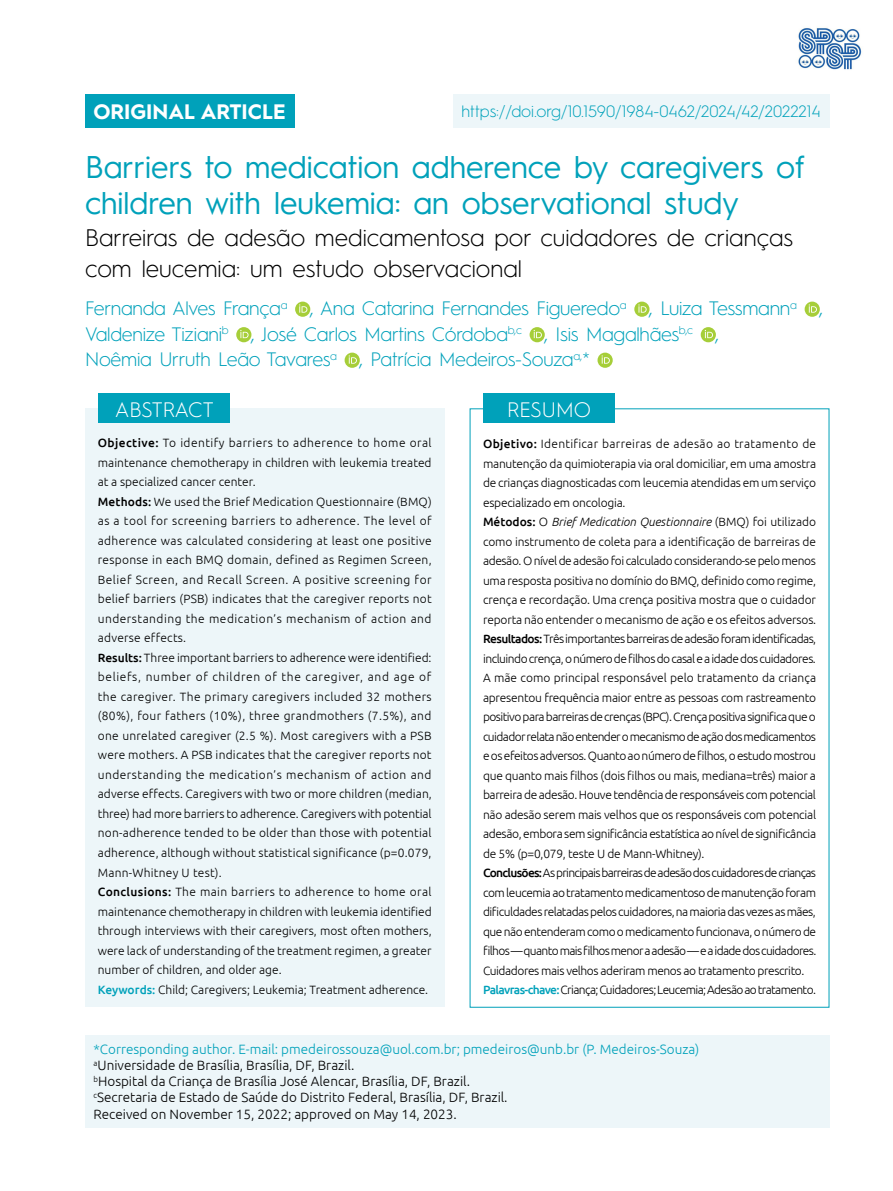
<style>
.page{position:relative;width:893px;height:1191px;background:#fff}
.page>*{position:absolute;margin:0;border:0;box-sizing:border-box;transform-origin:0 0}
.t1{font:31.5px/36px "Hurme Geometric Sans 1";color:#00a1ba}
.t2{font:300 24px/31.5px "Hurme Geometric Sans 1";color:#000}
.t3{font:700 21px "Hurme Geometric Sans 1";color:#fff}
.t4{font:300 21px "Hurme Geometric Sans 1";letter-spacing:-.005em;color:#fff}
.t5{font:300 19.5px/25.5px "Hurme Geometric Sans 1";letter-spacing:-.015em;color:#00a1ba}
.t6{font:300 16.5px "Hurme Geometric Sans 1";color:#00a1ba}
.t7{font:300 13.5px/16.2px "Ubuntu";color:#000}
.t8{font:300 12px/19.5px "Ubuntu";letter-spacing:-.03em;color:#000}
.t9{font:300 12px/19.5px "Ubuntu";letter-spacing:.02em;color:#000}
.s1{font-weight:500}
.s2{font-weight:500;color:#00a1ba}
.s3{font-style:italic}
.s4{color:#00a1ba}
</style>
<div class="page">
<div style="left:85px;top:408px;width:359px;height:598px;background:#edf6f9"></div>
<div style="left:98px;top:394px;width:132px;height:29px;background:#00a1ba"></div>
<div style="left:483px;top:394px;width:132px;height:29px;background:#00a1ba"></div>
<div style="left:85px;top:1034px;width:744px;height:93px;background:#edf6f9"></div>
<svg style="left:295px;top:301px;width:15px;height:16px"></svg>
<svg style="left:299px;top:304px;width:8px;height:9px"></svg>
<svg style="left:634px;top:301px;width:15px;height:16px"></svg>
<svg style="left:638px;top:304px;width:9px;height:9px"></svg>
<svg style="left:805px;top:301px;width:15px;height:16px"></svg>
<svg style="left:809px;top:304px;width:8px;height:9px"></svg>
<div style="left:236px;top:327px;width:15px;height:15px;background:#a6ce39;border-radius:50%"></div>
<svg style="left:240px;top:330px;width:9px;height:8px"></svg>
<svg style="left:530px;top:327px;width:15px;height:15px"></svg>
<svg style="left:534px;top:330px;width:8px;height:8px"></svg>
<svg style="left:701px;top:327px;width:15px;height:15px"></svg>
<svg style="left:705px;top:330px;width:8px;height:8px"></svg>
<svg style="left:345px;top:352px;width:15px;height:16px"></svg>
<svg style="left:349px;top:355px;width:8px;height:9px"></svg>
<svg style="left:597px;top:352px;width:16px;height:16px"></svg>
<svg style="left:602px;top:355px;width:8px;height:9px"></svg>
<div style="left:85px;top:94px;width:209px;height:33px;background:#00a1ba"></div>
<div style="left:453px;top:94px;width:376px;height:33px;background:#edf6f9"></div>
<img style="left:798px;top:27px;width:64px;height:43px">
<h3 class="t3" style="left:93px;top:97px;width:194px">ORIGINAL ARTICLE</h3>
<h3 class="t6" style="left:461px;top:100px;width:361px">https://doi.org/10.1590/1984-0462/2024/42/2022214</h3>
<h1 class="t1" style="left:85px;top:147px;width:721px">Barriers to medication adherence by caregivers of children with leukemia: an observational study</h1>
<h2 class="t2" style="left:85px;top:220px;width:710px">Barreiras de adesão medicamentosa por cuidadores de crianças com leucemia: um estudo observacional</h2>
<h3 class="t5" style="left:85px;top:294px;width:740px">Fernanda Alves França<sup>a</sup> , Ana Catarina Fernandes Figueredo<sup>a</sup> , Luiza Tessmann<sup>a</sup> ,<br>Valdenize Tiziani<sup>b</sup> , José Carlos Martins Córdoba<sup>b,c</sup> , Isis Magalhães<sup>b,c</sup> ,<br>Noêmia Urruth Leão Tavares<sup>a</sup> , Patrícia Medeiros-Souza<sup>a,</sup>*</h3>
<h3 class="t4" style="left:115px;top:395px;width:100px">ABSTRACT</h3>
<h3 class="t4" style="left:507px;top:395px;width:85px">RESUMO</h3>
<p class="t9" style="left:98px;top:433px;width:336px"><span class="s1">Objective:</span> To identify barriers to adherence to home oral maintenance chemotherapy in children with leukemia treated at a specialized cancer center.<br><span class="s1">Methods:</span> We used the Brief Medication Questionnaire (BMQ) as a tool for screening barriers to adherence. The level of adherence was calculated considering at least one positive response in each BMQ domain, defined as Regimen Screen, Belief Screen, and Recall Screen. A positive screening for belief barriers (PSB) indicates that the caregiver reports not understanding the medication’s mechanism of action and adverse effects.<br><span class="s1">Results:</span> Three important barriers to adherence were identified: beliefs, number of children of the caregiver, and age of the caregiver. The primary caregivers included 32 mothers (80%), four fathers (10%), three grandmothers (7.5%), and one unrelated caregiver (2.5 %). Most caregivers with a PSB were mothers. A PSB indicates that the caregiver reports not understanding the medication’s mechanism of action and adverse effects. Caregivers with two or more children (median, three) had more barriers to adherence. Caregivers with potential non-adherence tended to be older than those with potential adherence, although without statistical significance (p=0.079, Mann-Whitney U test).<br><span class="s1">Conclusions:</span> The main barriers to adherence to home oral maintenance chemotherapy in children with leukemia identified through interviews with their caregivers, most often mothers, were lack of understanding of the treatment regimen, a greater number of children, and older age.<br><span class="s2">Keywords:</span> Child; Caregivers; Leukemia; Treatment adherence.</p>
<p class="t8" style="left:483px;top:434px;width:335px"><span class="s1">Objetivo:</span> Identificar barreiras de adesão ao tratamento de manutenção da quimioterapia via oral domiciliar, em uma amostra de crianças diagnosticadas com leucemia atendidas em um serviço especializado em oncologia.<br><span class="s1">Métodos:</span> O <span class="s3">Brief Medication Questionnaire</span> (BMQ) foi utilizado como instrumento de coleta para a identificação de barreiras de adesão. O nível de adesão foi calculado considerando-se pelo menos uma resposta positiva no domínio do BMQ, definido como regime, crença e recordação. Uma crença positiva mostra que o cuidador reporta não entender o mecanismo de ação e os efeitos adversos.<br><span class="s1">Resultados:</span> Três importantes barreiras de adesão foram identificadas, incluindo crença, o número de filhos do casal e a idade dos cuidadores.<br>A mãe como principal responsável pelo tratamento da criança apresentou frequência maior entre as pessoas com rastreamento positivo para barreiras de crenças (BPC). Crença positiva significa que o cuidador relata não entender o mecanismo de ação dos medicamentos e os efeitos adversos. Quanto ao número de filhos, o estudo mostrou que quanto mais filhos (dois filhos ou mais, mediana=três) maior a barreira de adesão. Houve tendência de responsáveis com potencial não adesão serem mais velhos que os responsáveis com potencial adesão, embora sem significância estatística ao nível de significância de 5% (p=0,079, teste U de Mann-Whitney).<br><span class="s1">Conclusões:</span> As principais barreiras de adesão dos cuidadores de crianças com leucemia ao tratamento medicamentoso de manutenção foram dificuldades relatadas pelos cuidadores, na maioria das vezes as mães, que não entenderam como o medicamento funcionava, o número de filhos — quanto mais filhos menor a adesão — e a idade dos cuidadores.<br>Cuidadores mais velhos aderiram menos ao tratamento prescrito.<br><span class="s2">Palavras-chave:</span> Criança; Cuidadores; Leucemia; Adesão ao tratamento.</p>
<p class="t7" style="left:94px;top:1040px;width:607px"><span class="s4">*Corresponding author. E-mail: pmedeirossouza@uol.com.br; pmedeiros@unb.br (P. Medeiros-Souza) </span><sup>a</sup>Universidade de Brasília, Brasília, DF, Brazil.<br><sup>b</sup>Hospital da Criança de Brasília José Alencar, Brasília, DF, Brazil.<br><sup>c</sup>Secretaria de Estado de Saúde do Distrito Federal, Brasília, DF, Brazil.<br>Received on November 15, 2022; approved on May 14, 2023.</p>
</div>
